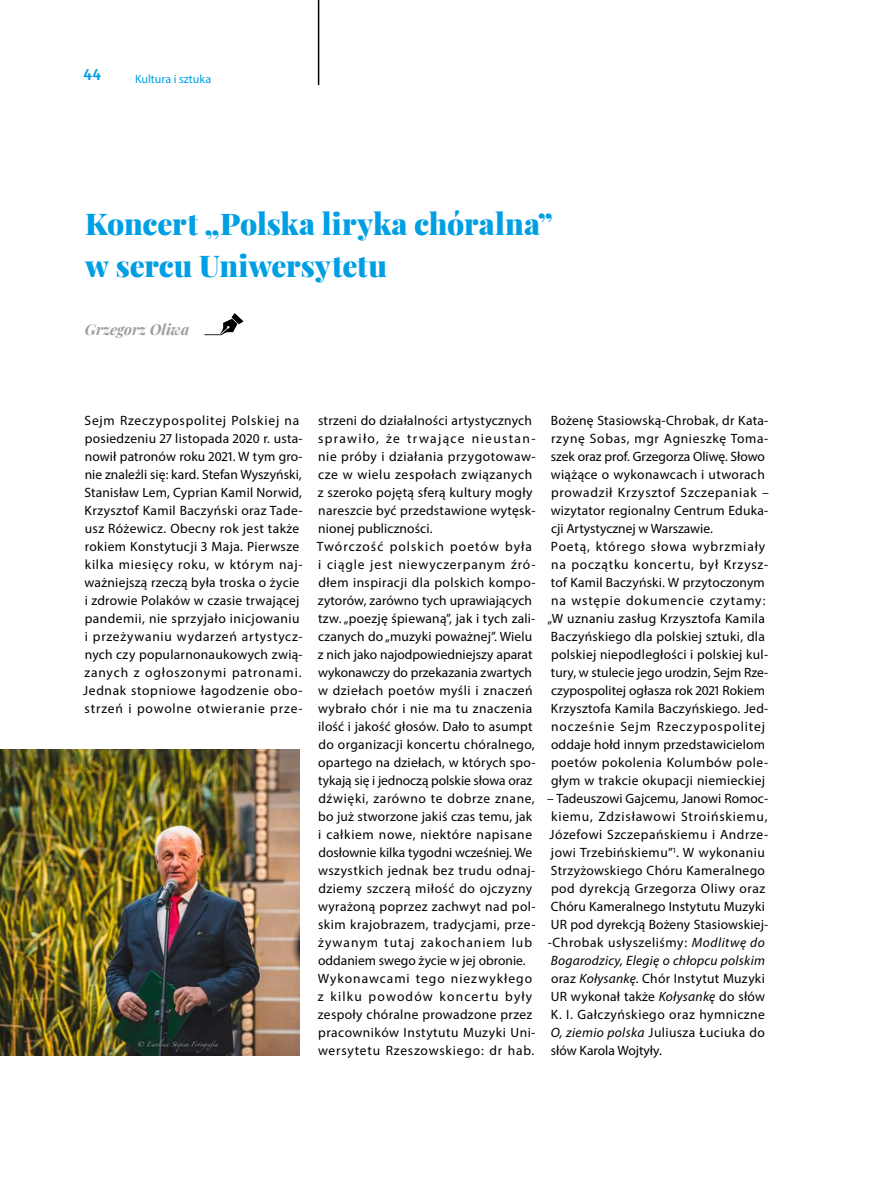
<style>
.page{position:relative;width:893px;height:1191px;background:#fff}
.page>*{position:absolute;margin:0;border:0;box-sizing:border-box;transform-origin:0 0}
.t1{font:900 30px/42px "Playfair Display";letter-spacing:-.005em;color:#009fe3}
.t2{font:700 16.5px "Corbel";color:#009fe3}
.t3{font:italic 700 15px "Playfair Display";color:#9d9d9c}
.t4{font:13.5px/18px "Myriad Pro";letter-spacing:.03em;color:#000}
.t5{font:12px "Myriad Pro";color:#009fe3}
.s1{font-style:italic}
</style>
<div class="page">
<hr style="left:318px;top:0;width:1px;height:85px;background:#000">
<svg style="left:204px;top:313px;width:40px;height:22px"></svg>
<img style="left:0;top:749px;width:299px;height:306px">
<p class="t2" style="left:84px;top:65px;width:19px">44</p>
<p class="t5" style="left:135px;top:71px;width:78px">Kultura i sztuka</p>
<h1 class="t1" style="left:85px;top:200px;width:469px">Koncert „Polska liryka chóralna” w sercu Uniwersytetu</h1>
<p class="t3" style="left:85px;top:317px;width:106px">Grzegorz Oliwa</p>
<p class="t4" style="left:83px;top:411px;width:221px">Sejm Rzeczypospolitej Polskiej na posiedzeniu 27 listopada 2020 r. usta&shy;nowił patronów roku 2021. W tym gro&shy;nie znaleźli się: kard. Stefan Wyszyński, Stanisław Lem, Cyprian Kamil Norwid, Krzysztof Kamil Baczyński oraz Tade&shy;usz Różewicz. Obecny rok jest także rokiem Konstytucji 3 Maja. Pierwsze kilka miesięcy roku, w którym naj&shy;ważniejszą rzeczą była troska o życie i zdrowie Polaków w czasie trwającej pandemii, nie sprzyjało inicjowaniu i przeżywaniu wydarzeń artystycz&shy;nych czy popularnonaukowych zwią&shy;zanych z ogłoszonymi patronami.<br>Jednak stopniowe łagodzenie obo&shy;strzeń i powolne otwieranie prze-</p>
<p class="t4" style="left:317px;top:411px;width:220px">strzeni do działalności artystycznych sprawiło, że trwające nieustan&shy;nie próby i działania przygotowaw&shy;cze w wielu zespołach związanych z szeroko pojętą sferą kultury mogły nareszcie być przedstawione wytęsk&shy;nionej publiczności.<br>Twórczość polskich poetów była i ciągle jest niewyczerpanym źró&shy;dłem inspiracji dla polskich kompo&shy;zytorów, zarówno tych uprawiających tzw. „poezję śpiewaną”, jak i tych zali&shy;czanych do „muzyki poważnej”. Wielu z nich jako najodpowiedniejszy aparat wykonawczy do przekazania zwartych w dziełach poetów myśli i znaczeń wybrało chór i nie ma tu znaczenia ilość i jakość głosów. Dało to asumpt do organizacji koncertu chóralnego, opartego na dziełach, w których spo&shy;tykają się i jednoczą polskie słowa oraz dźwięki, zarówno te dobrze znane, bo już stworzone jakiś czas temu, jak i całkiem nowe, niektóre napisane dosłownie kilka tygodni wcześniej. We wszystkich jednak bez trudu odnaj&shy;dziemy szczerą miłość do ojczyzny wyrażoną poprzez zachwyt nad pol&shy;skim krajobrazem, tradycjami, prze&shy;żywanym tutaj zakochaniem lub oddaniem swego życie w jej obronie.<br>Wykonawcami tego niezwykłego z kilku powodów koncertu były zespoły chóralne prowadzone przez pracowników Instytutu Muzyki Uni&shy;wersytetu Rzeszowskiego: dr hab.</p>
<p class="t4" style="left:547px;top:411px;width:223px">Bożenę Stasiowską-Chrobak, dr Kata&shy;rzynę Sobas, mgr Agnieszkę Toma&shy;szek oraz prof. Grzegorza Oliwę. Słowo wiążące o wykonawcach i utworach prowadził Krzysztof Szczepaniak – wizytator regionalny Centrum Eduka&shy;cji Artystycznej w Warszawie.<br>Poetą, którego słowa wybrzmiały na początku koncertu, był Krzysz&shy;tof Kamil Baczyński. W przytoczonym na wstępie dokumencie czytamy: „W uznaniu zasług Krzysztofa Kamila Baczyńskiego dla polskiej sztuki, dla polskiej niepodległości i polskiej kul&shy;tury, w stulecie jego urodzin, Sejm Rze&shy;czypospolitej ogłasza rok 2021 Rokiem Krzysztofa Kamila Baczyńskiego. Jed&shy;nocześnie Sejm Rzeczypospolitej oddaje hołd innym przedstawicielom poetów pokolenia Kolumbów pole&shy;głym w trakcie okupacji niemieckiej</p>
<p class="t4" style="left:547px;top:789px;width:223px">– Tadeuszowi Gajcemu, Janowi Romoc&shy;kiemu, Zdzisławowi Stroińskiemu, Józefowi Szczepańskiemu i Andrze&shy;jowi Trzebińskiemu”<sup>1</sup>. W wykonaniu Strzyżowskiego Chóru Kameralnego pod dyrekcją Grzegorza Oliwy oraz Chóru Kameralnego Instytutu Muzyki UR pod dyrekcją Bożeny Stasiowskiej--Chrobak usłyszeliśmy: <span class="s1">Modlitwę do Bogarodzicy, Elegię o chłopcu polskim </span>oraz <span class="s1">Kołysankę.</span> Chór Instytut Muzyki UR wykonał także <span class="s1">Kołysankę</span> do słów K. I. Gałczyńskiego oraz hymniczne <span class="s1">O, ziemio polska</span> Juliusza Łuciuka do słów Karola Wojtyły.</p>
</div>
